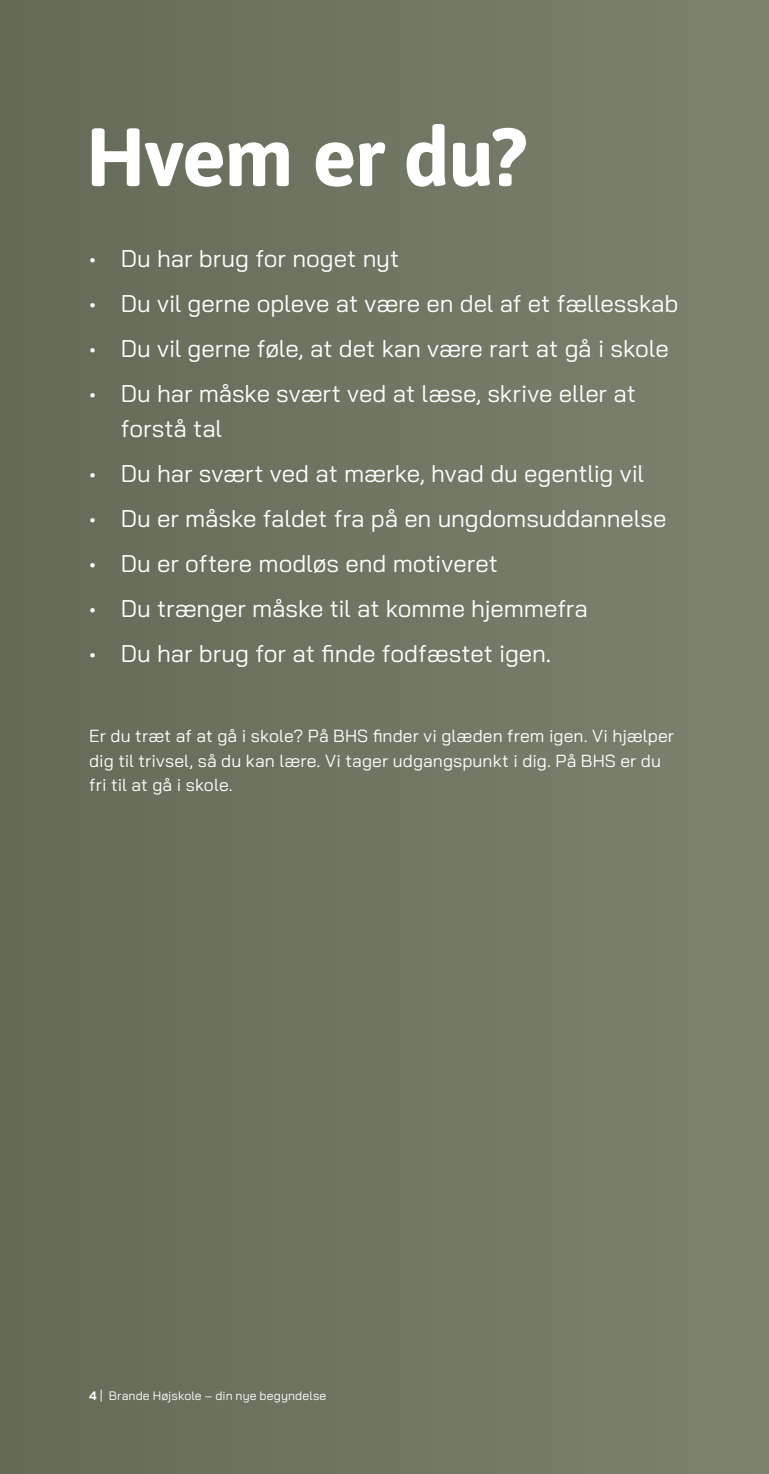
<style>
.page{position:relative;width:769px;height:1474px;background:#fff}
.page>*{position:absolute;margin:0;border:0;box-sizing:border-box;transform-origin:0 0}
.t1{font:700 82.25px "Asap";letter-spacing:-.02em;color:#fff}
.t2{font:24.15px/35px "Bai Jamjuree";letter-spacing:-.005em;color:#fff}
.t3{font:17.5px/24.5px "Bai Jamjuree";letter-spacing:.005em;color:#fff}
.t4{font:12.25px "Bai Jamjuree";letter-spacing:.01em;color:#fff}
.s1{font-weight:700}
</style>
<div class="page">
<div style="left:0;top:0;width:769px;height:1473px;background:#6f7663"></div>
<div style="left:728px;top:406px;width:41px;height:1067px;background:#7b816f"></div>
<h1 class="t1" style="left:86px;top:123px;width:442px">Hvem er du?</h1>
<p class="t2" style="left:89px;top:242px;width:312px">• Du har brug for noget nyt</p>
<p class="t2" style="left:89px;top:287px;width:591px">• Du vil gerne opleve at være en del af et fællesskab</p>
<p class="t2" style="left:89px;top:332px;width:581px">• Du vil gerne føle, at det kan være rart at gå i skole</p>
<p class="t2" style="left:121px;top:377px;width:517px;text-indent:-31px">• Du har måske svært ved at læse, skrive eller at forstå tal</p>
<p class="t2" style="left:89px;top:457px;width:556px">• Du har svært ved at mærke, hvad du egentlig vil</p>
<p class="t2" style="left:89px;top:502px;width:579px">• Du er måske faldet fra på en ungdomsuddannelse</p>
<p class="t2" style="left:89px;top:546px;width:410px">• Du er oftere modløs end motiveret</p>
<p class="t2" style="left:89px;top:591px;width:500px">• Du trænger måske til at komme hjemmefra</p>
<p class="t2" style="left:89px;top:636px;width:463px">• Du har brug for at finde fodfæstet igen.</p>
<p class="t3" style="left:89px;top:723px;width:586px">Er du træt af at gå i skole? På BHS finder vi glæden frem igen. Vi hjælper dig til trivsel, så du kan lære. Vi tager udgangspunkt i dig. På BHS er du fri til at gå i skole.</p>
<p class="t4" style="left:89px;top:1385px;width:239px"><span class="s1">4</span> | Brande Højskole ‐ din nye begyndelse</p>
</div>
